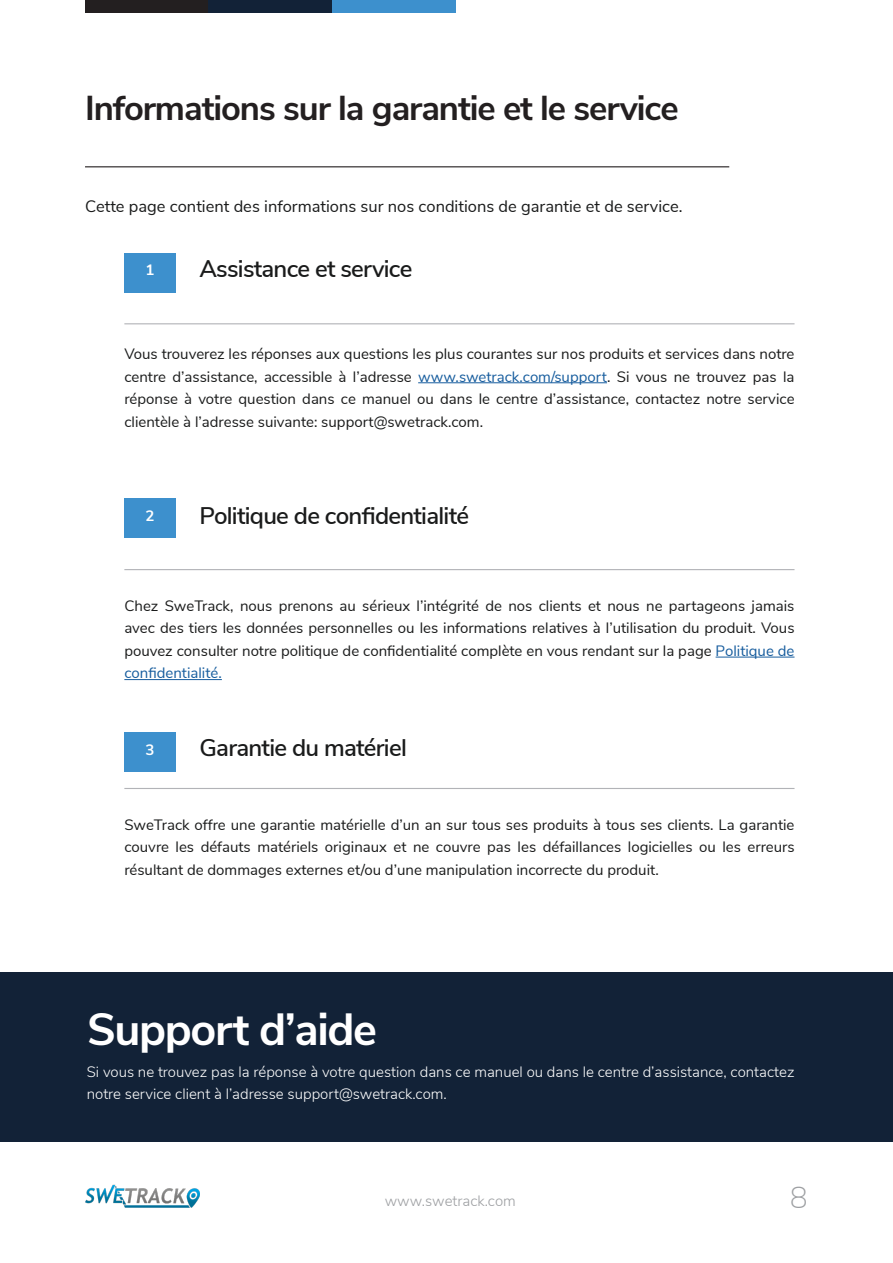
<style>
.page{position:relative;width:893px;height:1263px;background:#fff}
.page>*{position:absolute;margin:0;border:0;box-sizing:border-box;transform-origin:0 0}
.t1{font:700 45px "Nunito Sans";letter-spacing:-.03em;color:#fff}
.t2{font:700 34.5px "Nunito Sans";letter-spacing:-.03em;color:#231f20}
.t3{font:200 30px "Nunito Sans";color:#9d9fa2}
.t4{font:600 24px "Nunito Sans";letter-spacing:-.03em;color:#1a1b1b}
.t5{font:16.5px "Nunito Sans";color:#1a1b1b}
.t6{font:15px/22.5px "Nunito Sans";color:#1a1b1b;text-align:justify}
.t7{font:300 15px/22.5px "Nunito Sans";color:#fff}
.t8{font:300 15px "Nunito Sans";color:#9d9fa2}
.t9{font:700 15px "Nunito Sans";color:#fff}
.s1{color:#175d9e}
</style>
<div class="page">
<div style="left:85px;top:0;width:124px;height:13px;background:#231f20"></div>
<div style="left:209px;top:0;width:123px;height:13px;background:#122237"></div>
<div style="left:332px;top:0;width:123px;height:13px;background:#3d90cd"></div>
<img style="left:85px;top:1184px;width:115px;height:24px">
<hr style="left:85px;top:166px;width:644px;height:1px;background:#231f20">
<hr style="left:418px;top:382px;width:189px;height:1px;background:#175d9e">
<hr style="left:716px;top:657px;width:78px;height:1px;background:#175d9e">
<hr style="left:124px;top:679px;width:98px;height:1px;background:#175d9e">
<hr style="left:124px;top:323px;width:670px;height:1px;background:#b2b3b7">
<hr style="left:124px;top:569px;width:670px;height:1px;background:#b2b3b7">
<hr style="left:124px;top:788px;width:670px;height:1px;background:#b2b3b7">
<div style="left:124px;top:253px;width:52px;height:39px;background:#3d90cd"></div>
<div style="left:124px;top:498px;width:52px;height:40px;background:#3d90cd"></div>
<div style="left:124px;top:732px;width:52px;height:40px;background:#3d90cd"></div>
<div style="left:0;top:972px;width:893px;height:169px;background:#122237"></div>
<p class="t2" style="left:85px;top:83px;width:595px">Informations sur la garantie et le service</p>
<p class="t5" style="left:85px;top:194px;width:599px">Cette page contient des informations sur nos conditions de garantie et de service.</p>
<p class="t9" style="left:146px;top:259px;width:10px">1</p>
<p class="t4" style="left:200px;top:251px;width:214px">Assistance et service</p>
<p class="t6" style="left:124px;top:342px;width:672px">Vous trouverez les réponses aux questions les plus courantes sur nos produits et services dans notre centre d’assistance, accessible à l’adresse <span class="s1">www.swetrack.com/support</span>. Si vous ne trouvez pas la réponse à votre question dans ce manuel ou dans le centre d’assistance, contactez notre service clientèle à l’adresse suivante: support@swetrack.com.</p>
<p class="t9" style="left:146px;top:505px;width:11px">2</p>
<p class="t4" style="left:200px;top:498px;width:271px">Politique de confidentialité</p>
<p class="t6" style="left:124px;top:593px;width:672px">Chez SweTrack, nous prenons au sérieux l’intégrité de nos clients et nous ne partageons jamais avec des tiers les données personnelles ou les informations relatives à l’utilisation du produit. Vous pouvez consulter notre politique de confidentialité complète en vous rendant sur la page <span class="s1">Politique de confidentialité.</span></p>
<p class="t9" style="left:146px;top:739px;width:10px">3</p>
<p class="t4" style="left:200px;top:731px;width:209px">Garantie du matériel</p>
<p class="t6" style="left:124px;top:812px;width:672px">SweTrack offre une garantie matérielle d’un an sur tous ses produits à tous ses clients. La garantie couvre les défauts matériels originaux et ne couvre pas les défaillances logicielles ou les erreurs résultant de dommages externes et/ou d’une manipulation incorrecte du produit.</p>
<p class="t1" style="left:87px;top:996px;width:292px">Support d’aide</p>
<p class="t7" style="left:87px;top:1059px;width:709px">Si vous ne trouvez pas la réponse à votre question dans ce manuel ou dans le centre d’assistance, contactez notre service client à l’adresse support@swetrack.com.</p>
<p class="t8" style="left:385px;top:1190px;width:133px">www.swetrack.com</p>
<h3 class="t3" style="left:790px;top:1176px;width:19px">8</h3>
</div>
